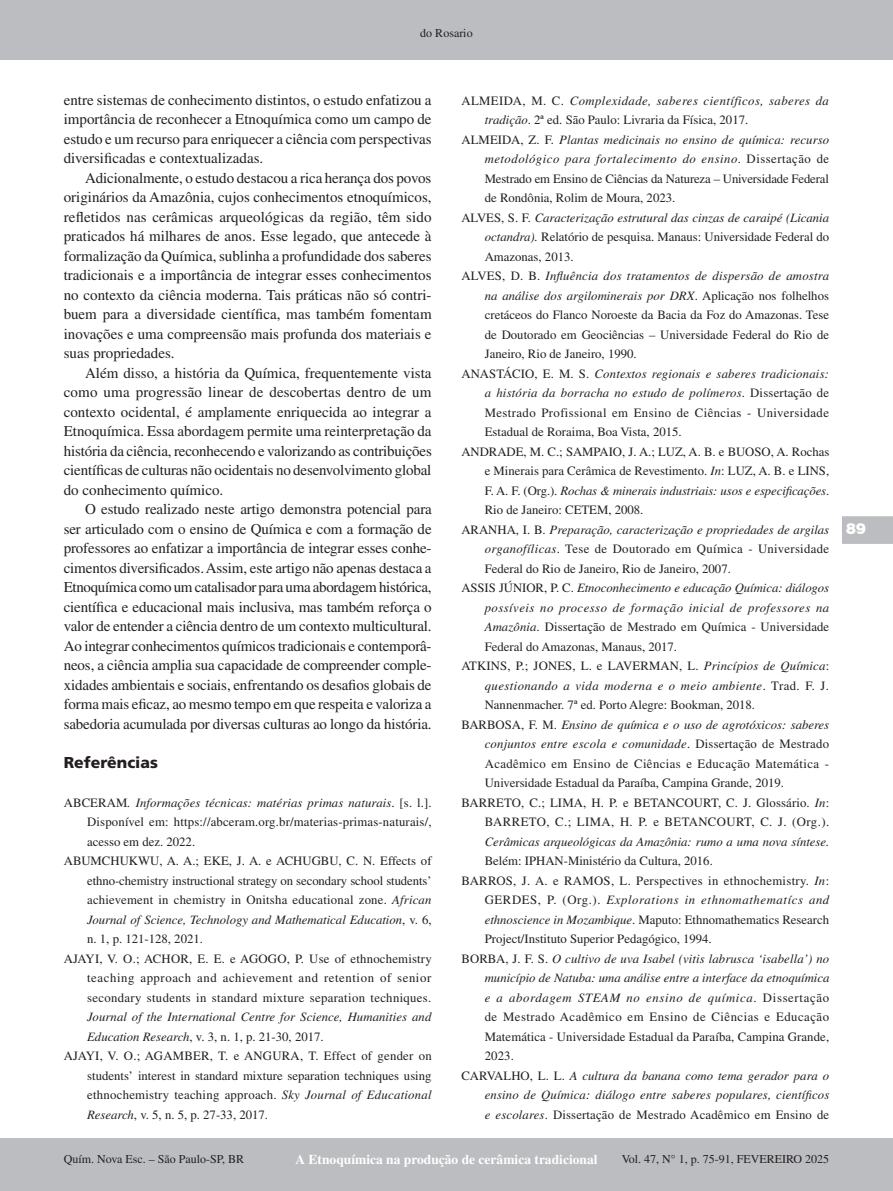
<style>
.page{position:relative;width:893px;height:1191px;background:#fff}
.page>*{position:absolute;margin:0;border:0;box-sizing:border-box;transform-origin:0 0}
.Sessão{font:900 15.75px "Frutiger LT Std";color:#231f20}
.t1{font:15px/19.5px "Times LT Std";color:#231f20;text-align:justify}
.t2{font:900 15px "Swiss 721 BT";color:#fff}
.t3{font:700 13.5px "Times LT Std";color:#fff}
.Bibliografia{font:12.75px/19.5px "Times LT Std";color:#231f20;text-align:justify}
.Bibliografia-2{font:italic 12.75px/19.5px "Times LT Std";letter-spacing:.035em;color:#231f20;text-align:justify}
.t4{font:12px "Times LT Std";color:#231f20}
.s1{font-style:italic}
.s2{font-style:normal}
</style>
<div class="page">
<div style="left:0;top:0;width:893px;height:60px;background:#bcbdc0"></div>
<div style="left:0;top:1138px;width:893px;height:53px;background:#bcbdc0"></div>
<svg style="left:842px;top:516px;width:51px;height:28px"></svg>
<p class="t4" style="left:420px;top:27px;width:54px">do Rosario</p>
<p class="t1" style="left:64px;top:90px;width:369px">entre sistemas de conhecimento distintos, o estudo enfatizou a importância de reconhecer a Etnoquímica como um campo de estudo e um recurso para enriquecer a ciência com perspectivas diversificadas e contextualizadas.</p>
<p class="t1" style="left:64px;top:168px;width:369px;text-indent:21px">Adicionalmente, o estudo destacou a rica herança dos povos originários da Amazônia, cujos conhecimentos etnoquímicos, refletidos nas cerâmicas arqueológicas da região, têm sido praticados há milhares de anos. Esse legado, que antecede à formalização da Química, sublinha a profundidade dos saberes tradicionais e a importância de integrar esses conhecimentos no contexto da ciência moderna. Tais práticas não só contri&shy;buem para a diversidade científica, mas também fomentam inovações e uma compreensão mais profunda dos materiais e suas propriedades.</p>
<p class="t1" style="left:64px;top:363px;width:370px;text-indent:21px">Além disso, a história da Química, frequentemente vista como uma progressão linear de descobertas dentro de um contexto ocidental, é amplamente enriquecida ao integrar a Etnoquímica. Essa abordagem permite uma reinterpretação da história da ciência, reconhecendo e valorizando as contribuições científicas de culturas não ocidentais no desenvolvimento global do conhecimento químico.</p>
<p class="t1" style="left:64px;top:499px;width:370px;text-indent:21px">O estudo realizado neste artigo demonstra potencial para ser articulado com o ensino de Química e com a formação de professores ao enfatizar a importância de integrar esses conhe&shy;cimentos diversificados. Assim, este artigo não apenas destaca a Etnoquímica como um catalisador para uma abordagem histórica, científica e educacional mais inclusiva, mas também reforça o valor de entender a ciência dentro de um contexto multicultural.<br>Ao integrar conhecimentos químicos tradicionais e contemporâ&shy;neos, a ciência amplia sua capacidade de compreender comple&shy;xidades ambientais e sociais, enfrentando os desafios globais de forma mais eficaz, ao mesmo tempo em que respeita e valoriza a sabedoria acumulada por diversas culturas ao longo da história.</p>
<p class="Sessão" style="left:64px;top:753px;width:96px">Referências</p>
<p class="Bibliografia" style="left:87px;top:792px;width:346px;text-indent:-23px">ABCERAM<span class="s1">. Informações técnicas: matérias primas naturais</span>. [s. l.].<br>Disponível em: https://abceram.org.br/materias-primas-naturais/, acesso em dez. 2022.</p>
<p class="Bibliografia" style="left:87px;top:851px;width:346px;text-indent:-23px">ABUMCHUKWU, A. A.; EKE, J. A. e ACHUGBU, C. N. Effects of ethno-chemistry instructional strategy on secondary school students’ achievement in chemistry in Onitsha educational zone. <span class="s1">African Journal of Science, Technology and Mathematical Education</span>, v. 6, n. 1, p. 121-128, 2021.</p>
<p class="Bibliografia" style="left:87px;top:948px;width:346px;text-indent:-23px">AJAYI, V. O.; ACHOR, E. E. e AGOGO, P. Use of ethnochemistry teaching approach and achievement and retention of senior secondary students in standard mixture separation techniques.<br><span class="s1">Journal of the International Centre for Science, Humanities and Education Research</span>, v. 3, n. 1, p. 21-30, 2017.</p>
<p class="Bibliografia" style="left:87px;top:1046px;width:346px;text-indent:-23px">AJAYI, V. O.; AGAMBER, T. e ANGURA, T. Effect of gender on students’ interest in standard mixture separation techniques using ethnochemistry teaching approach. <span class="s1">Sky Journal of Educational Research</span>, v. 5, n. 5, p. 27-33, 2017.</p>
<p class="Bibliografia" style="left:485px;top:90px;width:346px;text-indent:-23px">ALMEIDA, M. C. <span class="s1">Complexidade, saberes científicos, saberes da tradição</span>. 2ª ed. São Paulo: Livraria da Física, 2017.</p>
<p class="Bibliografia" style="left:485px;top:129px;width:346px;text-indent:-23px">ALMEIDA, Z. F. <span class="s1">Plantas medicinais no ensino de química: recurso metodológico para fortalecimento do ensino</span>. Dissertação de Mestrado em Ensino de Ciências da Natureza – Universidade Federal de Rondônia, Rolim de Moura, 2023.</p>
<p class="Bibliografia" style="left:485px;top:207px;width:346px;text-indent:-23px">ALVES, S. F. <span class="s1">Caracterização estrutural das cinzas de caraipé (Licania octandra).</span> Relatório de pesquisa. Manaus: Universidade Federal do Amazonas, 2013.</p>
<p class="Bibliografia" style="left:485px;top:266px;width:346px;text-indent:-23px">ALVES, D. B. <span class="s1">Influência dos tratamentos de dispersão de amostra na análise dos argilominerais por DRX</span>. Aplicação nos folhelhos cretáceos do Flanco Noroeste da Bacia da Foz do Amazonas. Tese de Doutorado em Geociências – Universidade Federal do Rio de Janeiro, Rio de Janeiro, 1990.</p>
<p class="Bibliografia" style="left:485px;top:363px;width:346px;text-indent:-23px">ANASTÁCIO, E. M. S. <span class="s1">Contextos regionais e saberes tradicionais: a história da borracha no estudo de polímeros</span>. Dissertação de Mestrado Profissional em Ensino de Ciências - Universidade Estadual de Roraima, Boa Vista, 2015.</p>
<p class="Bibliografia" style="left:485px;top:441px;width:346px;text-indent:-23px">ANDRADE, M. C.; SAMPAIO, J. A.; LUZ, A. B. e BUOSO, A. Rochas e Minerais para Cerâmica de Revestimento. <span class="s1">In</span>: LUZ, A. B. e LINS, F. A. F. (Org.). <span class="s1">Rochas &amp; minerais industriais: usos e especificações</span>.<br>Rio de Janeiro: CETEM, 2008.</p>
<p class="Bibliografia" style="left:485px;top:519px;width:346px;text-indent:-23px">ARANHA, I. B. <span class="s1">Preparação, caracterização e propriedades de argilas organofílicas</span>. Tese de Doutorado em Química - Universidade Federal do Rio de Janeiro, Rio de Janeiro, 2007.</p>
<p class="Bibliografia-2" style="left:485px;top:578px;width:346px;text-indent:-23px"><span class="s2">ASSIS JÚNIOR, P. C.</span> Etnoconhecimento e educação Química: diálogos possíveis no processo de formação inicial de professores na Amazônia<span class="s2">. Dissertação de Mestrado em Química - Universidade Federal do Amazonas, Manaus, 2017.</span></p>
<p class="Bibliografia" style="left:485px;top:656px;width:346px;text-indent:-23px">ATKINS, P.; JONES, L. e LAVERMAN, L. <span class="s1">Princípios de Química</span>: <span class="s1">questionando a vida moderna e o meio ambiente</span>. Trad. F. J.<br>Nannenmacher. 7ª ed. Porto Alegre: Bookman, 2018.</p>
<p class="Bibliografia" style="left:485px;top:714px;width:346px;text-indent:-23px">BARBOSA, F. M. <span class="s1">Ensino de química e o uso de agrotóxicos: saberes conjuntos entre escola e comunidade</span>. Dissertação de Mestrado Acadêmico em Ensino de Ciências e Educação Matemática - Universidade Estadual da Paraíba, Campina Grande, 2019.</p>
<p class="Bibliografia" style="left:485px;top:792px;width:346px;text-indent:-23px">BARRETO, C.; LIMA, H. P. e BETANCOURT, C. J. Glossário. <span class="s1">In</span>:<br>BARRETO, C.; LIMA, H. P. e BETANCOURT, C. J. (Org.).<br><span class="s1">Cerâmicas arqueológicas da Amazônia: rumo a uma nova síntese.<br></span>Belém: IPHAN-Ministério da Cultura, 2016.</p>
<p class="Bibliografia" style="left:485px;top:870px;width:346px;text-indent:-23px">BARROS, J. A. e RAMOS, L. Perspectives in ethnochemistry. <span class="s1">In</span>:<br>GERDES, P. (Org.). <span class="s1">Explorations in ethnomathematícs and ethnoscience in Mozambique</span>. Maputo: Ethnomathematics Research Project/Instituto Superior Pedagógico, 1994.</p>
<p class="Bibliografia-2" style="left:485px;top:949px;width:346px;text-indent:-23px"><span class="s2">BORBA, J. F. S.</span> O cultivo de uva Isabel (vitis labrusca ‘isabella’) no município de Natuba: uma análise entre a interface da etnoquímica e a abordagem STEAM no ensino de química<span class="s2">. Dissertação de Mestrado Acadêmico em Ensino de Ciências e Educação Matemática - Universidade Estadual da Paraíba, Campina Grande, 2023.</span></p>
<p class="Bibliografia-2" style="left:485px;top:1066px;width:346px;text-indent:-23px"><span class="s2">CARVALHO, L. L.</span> A cultura da banana como tema gerador para o ensino de Química: diálogo entre saberes populares, científicos e escolares<span class="s2">. Dissertação de Mestrado Acadêmico em Ensino de</span></p>
<p class="t4" style="left:64px;top:1152px;width:182px">Quím. Nova Esc. – São Paulo-SP, BR</p>
<p class="t3" style="left:295px;top:1151px;width:304px">A Etnoquímica na produção de cerâmica tradicional</p>
<p class="t4" style="left:622px;top:1152px;width:209px">Vol. 47, N° 1, p. 75-91, FEVEREIRO 2025</p>
<p class="t2" style="left:846px;top:519px;width:21px">89</p>
</div>
